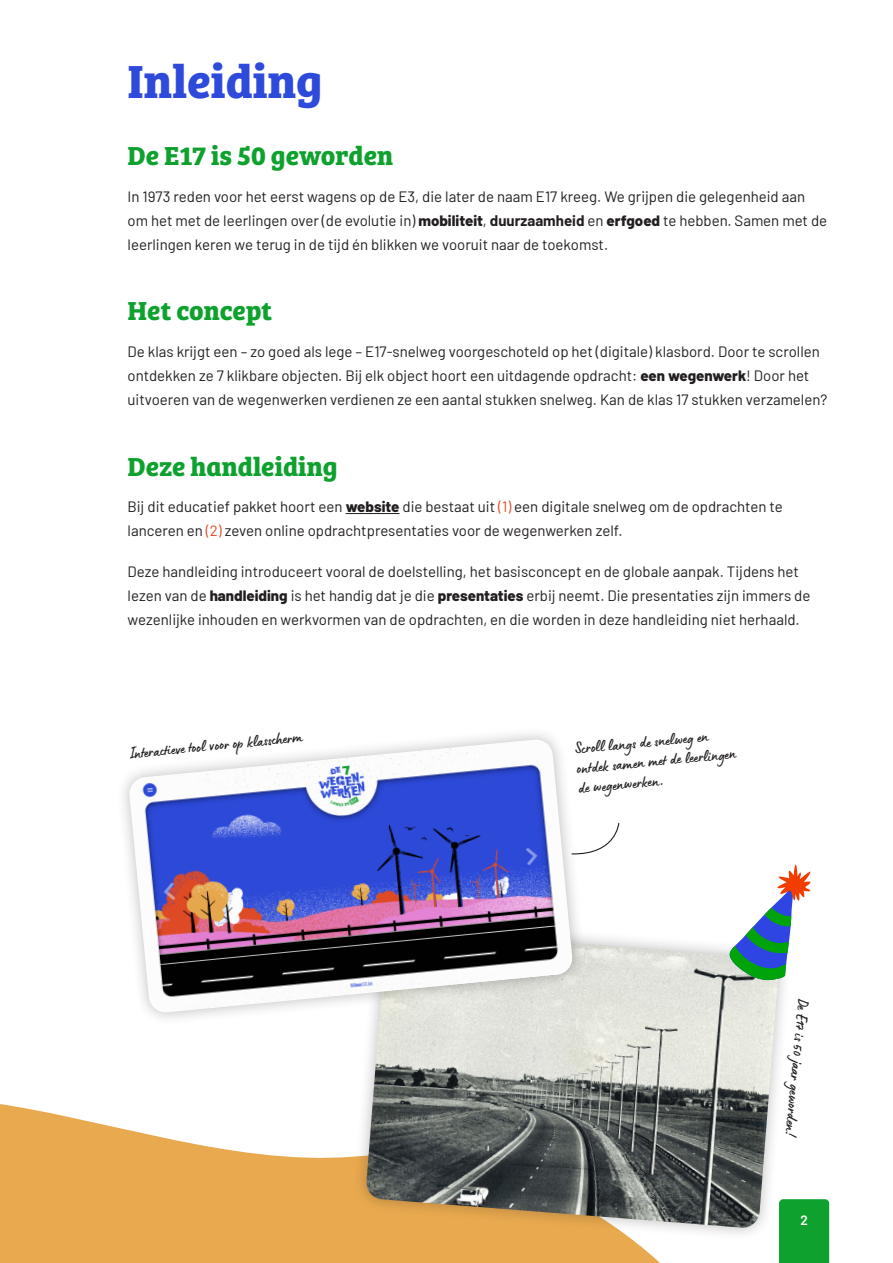
<style>
.page{position:relative;width:893px;height:1263px;background:#fff}
.page>*{position:absolute;margin:0;border:0;box-sizing:border-box;transform-origin:0 0}
.t1{font:700 48px "Bree Serif";color:#2e4adb}
.t2{font:700 27px "Bree Serif";color:#0fa12e}
.t3{font:16.5px/20px "Lumios Marker";color:#231f20}
.t4{font:15px/24px "Barlow";color:#231f20}
.t5{font:600 13.5px "Barlow";color:#fff}
.s1{font-weight:800}
.s2{font-weight:700}
.s3{color:#e14c26}
</style>
<div class="page">
<svg style="left:0;top:1104px;width:660px;height:159px;fill:#e9a94e"></svg>
<div style="left:779px;top:1199px;width:50px;height:64px;background:#0fa12e"></div>
<hr style="left:346px;top:513px;width:53px;height:1px;background:#231f20">
<svg style="left:586px;top:822px;width:34px;height:32px"></svg>
<div style="left:352px;top:915px;width:440px;height:326px;background:#231f20;opacity:.3"></div>
<img style="left:366px;top:929px;width:413px;height:299px">
<div style="left:116px;top:726px;width:470px;height:300px;background:#231f20;opacity:.3"></div>
<img style="left:129px;top:739px;width:444px;height:274px">
<svg style="left:728px;top:864px;width:83px;height:116px"></svg>
<h1 class="t1" style="left:128px;top:44px;width:197px">Inleiding</h1>
<h2 class="t2" style="left:128px;top:134px;width:267px">De E17 is 50 geworden</h2>
<p class="t4" style="left:128px;top:183px;width:701px">In 1973 reden voor het eerst wagens op de E3, die later de naam E17 kreeg. We grijpen die gelegenheid aan om het met de leerlingen over (de evolutie in) <span class="s1">mobiliteit</span>, <span class="s2">duurzaamheid</span> en <span class="s1">erfgoed</span> te hebben. Samen met de leerlingen keren we terug in de tijd én blikken we vooruit naar de toekomst.</p>
<h2 class="t2" style="left:128px;top:290px;width:146px">Het concept</h2>
<p class="t4" style="left:128px;top:338px;width:701px">De klas krijgt een – zo goed als lege – E17-snelweg voorgeschoteld op het (digitale) klasbord. Door te scrollen ontdekken ze 7 klikbare objecten. Bij elk object hoort een uitdagende opdracht: <span class="s1">een wegenwerk</span>! Door het uitvoeren van de wegenwerken verdienen ze een aantal stukken snelweg. Kan de klas 17 stukken verzamelen?</p>
<h2 class="t2" style="left:128px;top:445px;width:212px">Deze handleiding</h2>
<p class="t4" style="left:128px;top:494px;width:657px">Bij dit educatief pakket hoort een <span class="s1">website</span> die bestaat uit <span class="s3">(1)</span> een digitale snelweg om de opdrachten te lanceren en <span class="s3">(2)</span> zeven online opdrachtpresentaties voor de wegenwerken zelf.</p>
<p class="t4" style="left:128px;top:559px;width:684px">Deze handleiding introduceert vooral de doelstelling, het basisconcept en de globale aanpak. Tijdens het lezen van de <span class="s1">handleiding</span> is het handig dat je die <span class="s1">presentaties</span> erbij neemt. Die presentaties zijn immers de wezenlijke inhouden en werkvormen van de opdrachten, en die worden in deze handleiding niet herhaald.</p>
<p class="t3" style="left:128px;top:742px;width:176px;rotate:-5deg">Interactieve tool voor op klasscherm</p>
<p class="t3" style="left:574px;top:737px;width:162px;rotate:-5deg">Scroll langs de snelweg en ontdek samen met de leerlingen de wegenwerken.</p>
<p class="t3" style="left:814px;top:1000px;width:139px;rotate:95deg">De E17 is 50 jaar geworden!</p>
<p class="t5" style="left:800px;top:1211px;width:9px">2</p>
</div>
